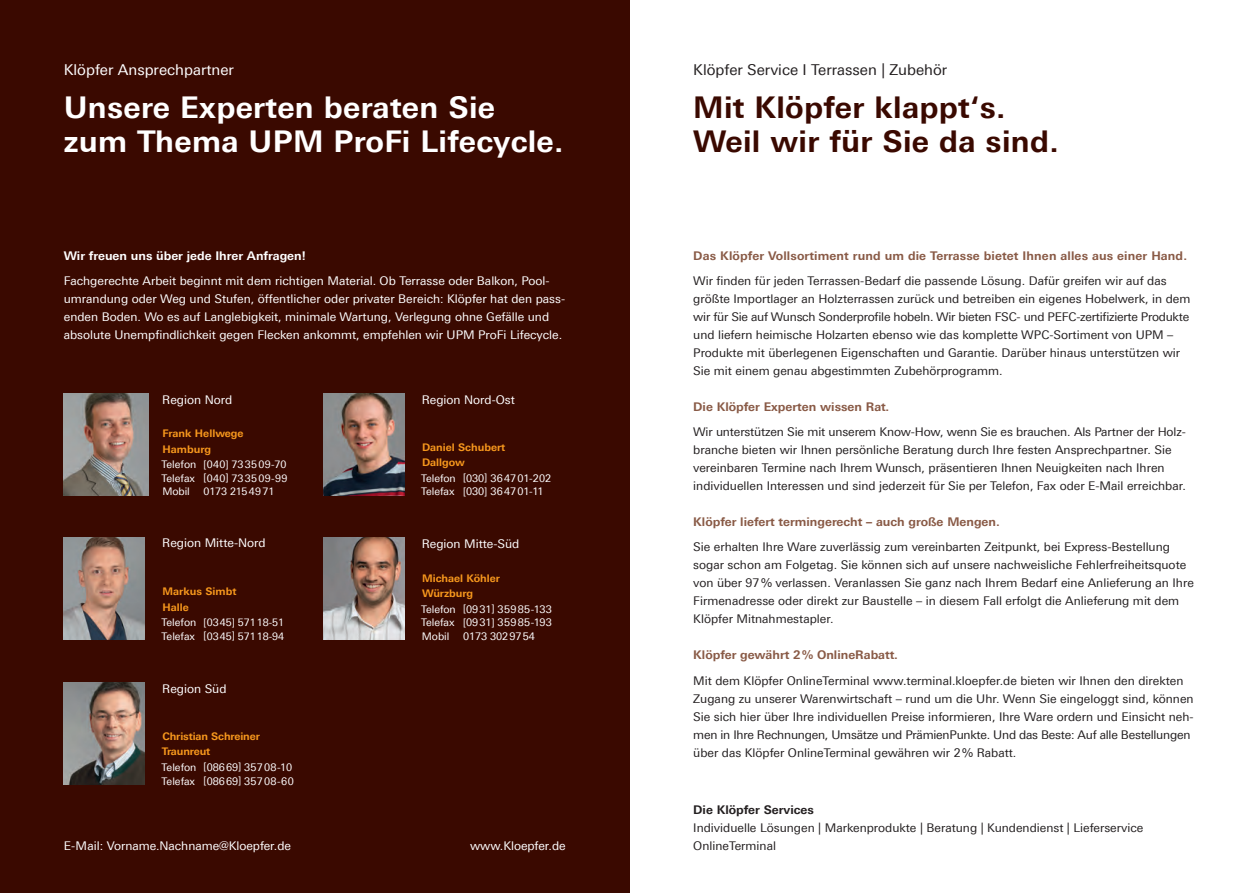
<style>
.page{position:relative;width:1259px;height:893px;background:#fff}
.page>*{position:absolute;margin:0;border:0;box-sizing:border-box;transform-origin:0 0}
.t1{font:700 30px/34px "KMS Univers";letter-spacing:.01em;color:#fff}
.t2{font:700 30px/34px "KMS Univers";letter-spacing:.01em;color:#3a0900}
.t3{font:15px "KMS Univers";color:#231f20}
.t4{font:15px "KMS Univers";color:#fff}
.t5{font:12px/18px "KMS Univers";color:#231f20}
.t6{font:12px/18px "KMS Univers";color:#fff}
.t7{font:700 12px "KMS Univers";color:#895a46}
.t8{font:700 12px "KMS Univers";color:#fff}
.t9{font:700 12px "KMS Univers";color:#231f20}
.t10{font:10.5px/13.5px "KMS Univers";color:#fff}
.t11{font:700 10.5px/15.6px "KMS Univers";color:#f7981d}
.t12{font:10.35px/13.5px "KMS Univers";letter-spacing:.01em;color:#fff}
.t13{font:10.35px/13.5px "KMS Univers";letter-spacing:.035em;color:#fff}
.t14{font:10.35px "KMS Univers";letter-spacing:-.01em;color:#fff}
.s1{font-size:10.5px}
</style>
<div class="page">
<div style="left:0;top:0;width:629px;height:893px;background:#3a0900"></div>
<img style="left:64px;top:538px;width:81px;height:102px">
<img style="left:64px;top:393px;width:85px;height:102px">
<img style="left:323px;top:393px;width:81px;height:102px">
<img style="left:323px;top:538px;width:81px;height:102px">
<img style="left:64px;top:682px;width:81px;height:102px">
<p class="t4" style="left:64px;top:61px;width:172px">Klöpfer Ansprechpartner</p>
<h1 class="t1" style="left:64px;top:90px;width:501px">Unsere Experten beraten Sie zum Thema UPM ProFi Lifecycle.</h1>
<p class="t8" style="left:64px;top:248px;width:243px">Wir freuen uns über jede Ihrer Anfragen!</p>
<p class="t6" style="left:64px;top:272px;width:503px">Fachgerechte Arbeit beginnt mit dem richtigen Material. Ob Terrasse oder Balkon, Pool&shy;umrandung oder Weg und Stufen, öffentlicher oder privater Bereich: Klöpfer hat den pass&shy;enden Boden. Wo es auf Langlebigkeit, minimale Wartung, Verlegung ohne Gefälle und absolute Unempfindlichkeit gegen Flecken ankommt, empfehlen wir UPM ProFi Lifecycle.</p>
<p class="t6" style="left:162px;top:390px;width:72px">Region Nord</p>
<p class="t11" style="left:162px;top:425px;width:83px">Frank Hellwege<br>Hamburg</p>
<p class="t13" style="left:162px;top:458px;width:127px"><span class="s1">Telefon [</span>040<span class="s1">]</span> 733509-70<br><span class="s1">Telefax [</span>040<span class="s1">]</span> 733509-99</p>
<p class="t10" style="left:162px;top:485px;width:29px">Mobil</p>
<p class="t14" style="left:204px;top:486px;width:72px">0173 2154971</p>
<p class="t6" style="left:162px;top:534px;width:105px">Region Mitte-Nord</p>
<p class="t11" style="left:162px;top:584px;width:75px">Markus Simbt<br>Halle</p>
<p class="t12" style="left:162px;top:616px;width:124px"><span class="s1">Telefon [</span>0345<span class="s1">]</span> 57118-51<br><span class="s1">Telefax [</span>0345<span class="s1">]</span> 57118-94</p>
<p class="t6" style="left:162px;top:679px;width:66px">Region Süd</p>
<p class="t11" style="left:162px;top:728px;width:100px">Christian Schreiner<br>Traunreut</p>
<p class="t10" style="left:162px;top:761px;width:134px">Telefon [08669] 35708-10<br>Telefax [08669] 35708-60</p>
<p class="t6" style="left:422px;top:390px;width:95px">Region Nord-Ost</p>
<p class="t11" style="left:422px;top:439px;width:85px">Daniel Schubert<br>Dallgow</p>
<p class="t10" style="left:421px;top:471px;width:132px">Telefon [030] 364701-202<br>Telefax [030] 364701-11</p>
<p class="t6" style="left:422px;top:535px;width:99px">Region Mitte-Süd</p>
<p class="t11" style="left:422px;top:570px;width:80px">Michael Köhler<br>Würzburg</p>
<p class="t10" style="left:421px;top:602px;width:132px;text-align:justify">Telefon [0931] 35985-133<br>Telefax [0931] 35985-193<br>Mobil</p>
<p class="t10" style="left:463px;top:629px;width:73px">0173 3029754</p>
<p class="t6" style="left:64px;top:837px;width:229px">E-Mail: Vorname.Nachname@Kloepfer.de</p>
<p class="t6" style="left:470px;top:837px;width:97px">www.Kloepfer.de</p>
<p class="t3" style="left:693px;top:61px;width:255px">Klöpfer Service I Terrassen | Zubehör</p>
<h1 class="t2" style="left:693px;top:90px;width:367px">Mit Klöpfer klappt‘s.<br>Weil wir für Sie da sind.</h1>
<p class="t7" style="left:693px;top:248px;width:495px">Das Klöpfer Vollsortiment rund um die Terrasse bietet Ihnen alles aus einer Hand.</p>
<p class="t5" style="left:693px;top:272px;width:498px">Wir finden für jeden Terrassen-Bedarf die passende Lösung. Dafür greifen wir auf das größte Importlager an Holzterrassen zurück und betreiben ein eigenes Hobelwerk, in dem wir für Sie auf Wunsch Sonderprofile hobeln. Wir bieten FSC- und PEFC-zertifizierte Produkte und liefern heimische Holzarten ebenso wie das komplette WPC-Sortiment von UPM – Produkte mit überlegenen Eigenschaften und Garantie. Darüber hinaus unterstützen wir Sie mit einem genau abgestimmten Zubehörprogramm.</p>
<p class="t7" style="left:693px;top:399px;width:198px">Die Klöpfer Experten wissen Rat.</p>
<p class="t5" style="left:693px;top:423px;width:494px">Wir unterstützen Sie mit unserem Know-How, wenn Sie es brauchen. Als Partner der Holz&shy;branche bieten wir Ihnen persönliche Beratung durch Ihre festen Ansprechpartner. Sie vereinbaren Termine nach Ihrem Wunsch, präsentieren Ihnen Neuigkeiten nach Ihren individuellen Interessen und sind jederzeit für Sie per Telefon, Fax oder E-Mail erreichbar.</p>
<p class="t7" style="left:693px;top:515px;width:308px">Klöpfer liefert termingerecht – auch große Mengen.</p>
<p class="t5" style="left:693px;top:538px;width:502px">Sie erhalten Ihre Ware zuverlässig zum vereinbarten Zeitpunkt, bei Express-Bestellung sogar schon am Folgetag. Sie können sich auf unsere nachweisliche Fehlerfreiheitsquote von über 97% verlassen. Veranlassen Sie ganz nach Ihrem Bedarf eine Anlieferung an Ihre Firmenadresse oder direkt zur Baustelle – in diesem Fall erfolgt die Anlieferung mit dem Klöpfer Mitnahmestapler.</p>
<p class="t7" style="left:693px;top:648px;width:206px">Klöpfer gewährt 2% OnlineRabatt.</p>
<p class="t5" style="left:693px;top:671px;width:502px">Mit dem Klöpfer OnlineTerminal www.terminal.kloepfer.de bieten wir Ihnen den direkten Zugang zu unserer Warenwirtschaft – rund um die Uhr. Wenn Sie eingeloggt sind, können Sie sich hier über Ihre individuellen Preise informieren, Ihre Ware ordern und Einsicht neh&shy;men in Ihre Rechnungen, Umsätze und PrämienPunkte. Und das Beste: Auf alle Bestellungen über das Klöpfer OnlineTerminal gewähren wir 2% Rabatt.</p>
<p class="t9" style="left:693px;top:803px;width:122px">Die Klöpfer Services</p>
<p class="t5" style="left:693px;top:819px;width:451px">Individuelle Lösungen | Markenprodukte | Beratung | Kundendienst | Lieferservice<br>OnlineTerminal</p>
</div>
